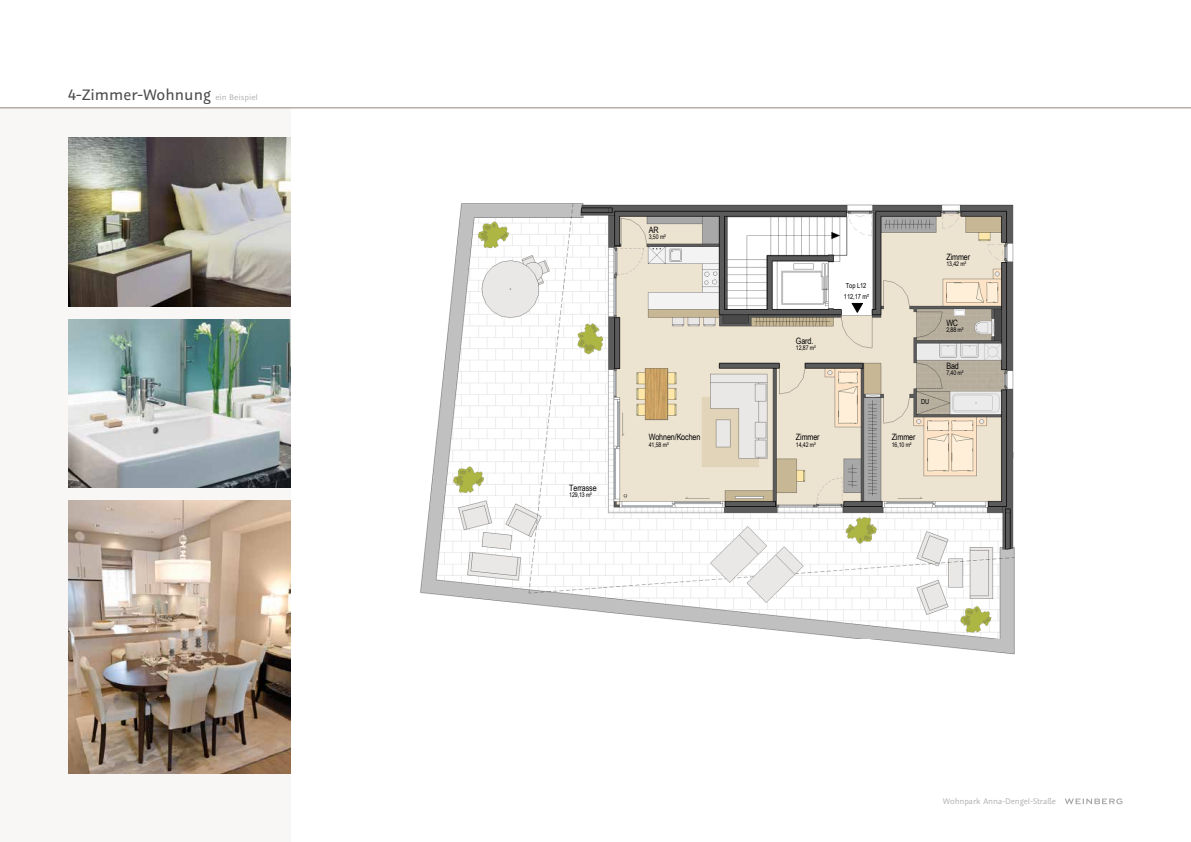
<style>
.page{position:relative;width:1191px;height:842px;background:#fff}
.page>*{position:absolute;margin:0;border:0;box-sizing:border-box;transform-origin:0 0}
.t1{font:17px "Graublau Sans";color:#4b4b4d}
.t2{font:9px "Graublau Sans";letter-spacing:-.01em;color:#aeabab}
.t3{font:8.7px "Arial Narrow";letter-spacing:-.01em;color:#000}
.t4{font:6.9px/10.4px "Arial Narrow";letter-spacing:-.015em;color:#000}
.t5{font:6.4px "Arial Narrow";letter-spacing:-.01em;color:#000}
.s1{font-size:9px;color:#b5b6b8}
</style>
<div class="page">
<svg style="left:1065px;top:798px;width:57px;height:6px"></svg>
<div style="left:0;top:108px;width:290px;height:734px;background:#f8f7f6"></div>
<hr style="left:0;top:108px;width:1191px;height:1px;background:#8f8778">
<img style="left:68px;top:501px;width:223px;height:273px">
<img style="left:68px;top:319px;width:223px;height:169px">
<img style="left:68px;top:137px;width:222px;height:169px">
<img style="left:420px;top:203px;width:595px;height:452px">
<svg style="left:852px;top:303px;width:11px;height:10px"></svg>
<h1 class="t1" style="left:68px;top:84px;width:191px">4-Zimmer-Wohnung <span class="s1">ein Beispiel</span></h1>
<h3 class="t3" style="left:649px;top:225px;width:11px">AR</h3>
<p class="t5" style="left:649px;top:233px;width:19px">3,50 m²</p>
<h3 class="t3" style="left:569px;top:483px;width:29px">Terrasse</h3>
<p class="t5" style="left:569px;top:491px;width:24px">129,13 m²</p>
<h3 class="t3" style="left:649px;top:432px;width:53px">Wohnen/Kochen</h3>
<p class="t5" style="left:649px;top:441px;width:21px">41,58 m²</p>
<h3 class="t3" style="left:796px;top:336px;width:19px">Gard.</h3>
<p class="t5" style="left:796px;top:344px;width:21px">12,87 m²</p>
<h3 class="t3" style="left:796px;top:432px;width:25px">Zimmer</h3>
<p class="t5" style="left:796px;top:441px;width:21px">14,42 m²</p>
<p class="t4" style="left:844px;top:281px;width:26px">Top L12<br>112,17 m²</p>
<h3 class="t3" style="left:946px;top:252px;width:25px">Zimmer</h3>
<p class="t5" style="left:946px;top:260px;width:21px">13,42 m²</p>
<p class="t4" style="left:921px;top:396px;width:10px">DU</p>
<h3 class="t3" style="left:891px;top:432px;width:25px">Zimmer</h3>
<p class="t5" style="left:891px;top:441px;width:21px">16,10 m²</p>
<h3 class="t3" style="left:946px;top:318px;width:13px">WC</h3>
<p class="t5" style="left:946px;top:326px;width:19px">2,88 m²</p>
<h3 class="t3" style="left:946px;top:361px;width:14px">Bad</h3>
<p class="t5" style="left:946px;top:369px;width:19px">7,40 m²</p>
<h2 class="t2" style="left:943px;top:796px;width:114px">Wohnpark Anna-Dengel-Straße</h2>
</div>
